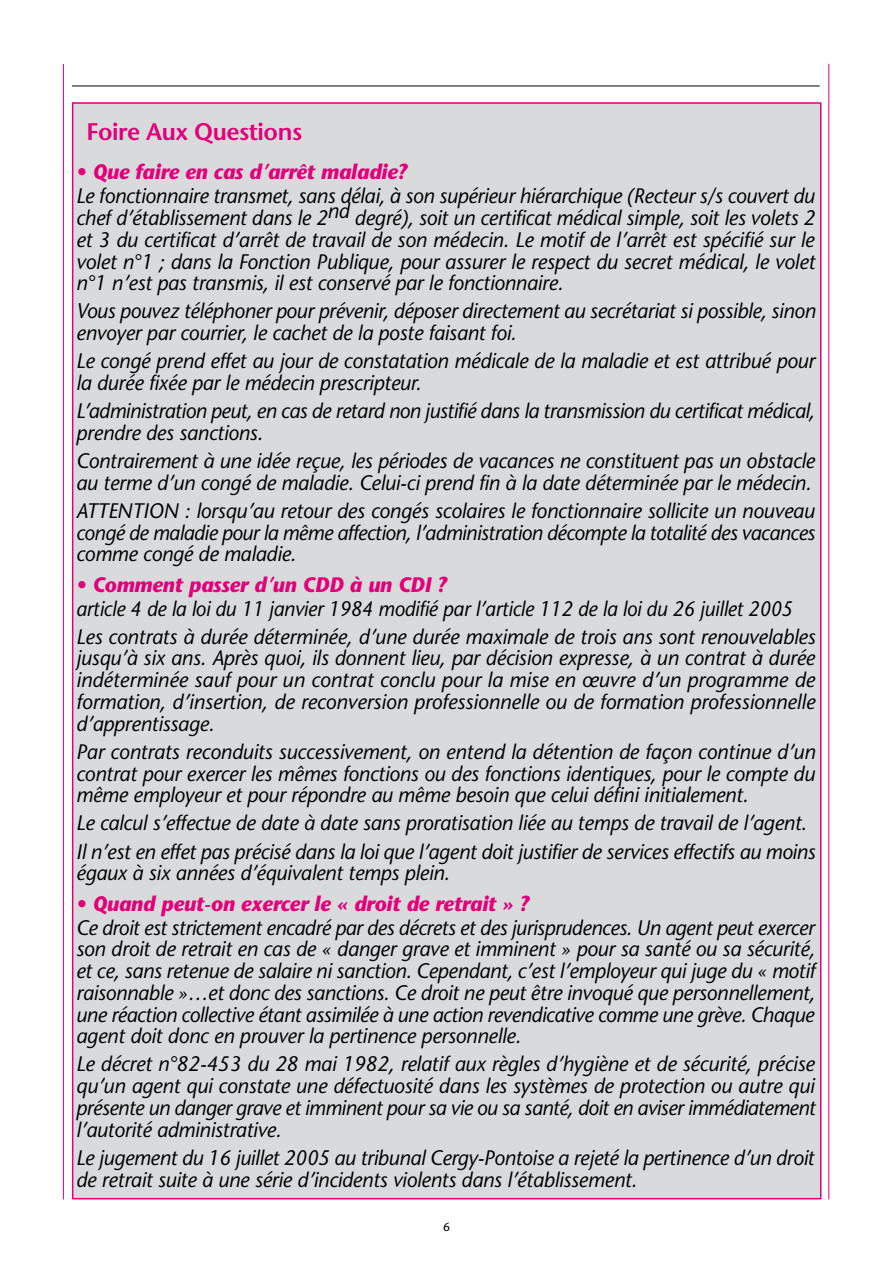
<style>
.page{position:relative;width:893px;height:1263px;background:#fff}
.page>*{position:absolute;margin:0;border:0;box-sizing:border-box;transform-origin:0 0}
.t1{font:600 24px "Stone Sans Std";letter-spacing:-.02em;color:#e2007a}
.t2{font:italic 500 21px/21.8px "Stone Sans Std";letter-spacing:-.01em;color:#000;text-align:justify}
.t3{font:italic 500 21px/21.8px "Stone Sans Std";letter-spacing:-.01em;color:#000;scale:.96 1}
.t4{font:italic 500 21px/28.2px "Stone Sans Std";letter-spacing:-.01em;color:#000;scale:.94 1}
.t5{font:italic 700 21px "Stone Sans Std";letter-spacing:-.01em;color:#e2007a}
.t6{font:500 12px "Stone Sans Std";color:#000}
</style>
<div class="page">
<hr style="left:72px;top:86px;width:748px;height:1px;background:#000">
<hr style="left:63px;top:64px;width:1px;height:1135px;background:#e2007a">
<hr style="left:828px;top:64px;width:1px;height:1135px;background:#e2007a">
<div style="left:72px;top:102px;width:749px;height:1097px;background:#d9dadb;border:2px solid #e2007a"></div>
<p class="t1" style="left:86px;top:117px;width:217px">Foire Aux Questions</p>
<p class="t5" style="left:76px;top:159px;width:332px">• Que faire en cas d’arrêt maladie?</p>
<p class="t2" style="left:76px;top:185px;width:740px">Le fonctionnaire transmet, sans délai, à son supérieur hiérarchique (Recteur s/s couvert du chef d’établissement dans le 2nd degré), soit un certificat médical simple, soit les volets 2 et 3 du certificat d’arrêt de travail de son médecin. Le motif de l’arrêt est spécifié sur le volet n°1 ; dans la Fonction Publique, pour assurer le respect du secret médical, le volet n°1 n’est pas transmis, il est conservé par le fonctionnaire.</p>
<p class="t2" style="left:76px;top:300px;width:741px">Vous pouvez téléphoner pour prévenir, déposer directement au secrétariat si possible, sinon envoyer par courrier, le cachet de la poste faisant foi.</p>
<p class="t2" style="left:76px;top:350px;width:740px">Le congé prend effet au jour de constatation médicale de la maladie et est attribué pour la durée fixée par le médecin prescripteur.</p>
<p class="t3" style="left:76px;top:400px;width:771px">L’administration peut, en cas de retard non justifié dans la transmission du certificat médical, prendre des sanctions.</p>
<p class="t2" style="left:76px;top:450px;width:740px">Contrairement à une idée reçue, les périodes de vacances ne constituent pas un obstacle au terme d’un congé de maladie. Celui-ci prend fin à la date déterminée par le médecin.</p>
<p class="t2" style="left:76px;top:500px;width:740px">ATTENTION : lorsqu’au retour des congés scolaires le fonctionnaire sollicite un nouveau congé de maladie pour la même affection, l’administration décompte la totalité des vacances comme congé de maladie.</p>
<p class="t5" style="left:76px;top:572px;width:372px">• Comment passer d’un CDD à un CDI ?</p>
<p class="t4" style="left:76px;top:594px;width:788px">article 4 de la loi du 11 janvier 1984 modifié par l’article 112 de la loi du 26 juillet 2005<br>Les contrats à durée déterminée, d’une durée maximale de trois ans sont renouvelables</p>
<p class="t2" style="left:76px;top:647px;width:741px">jusqu’à six ans. Après quoi, ils donnent lieu, par décision expresse, à un contrat à durée indéterminée sauf pour un contrat conclu pour la mise en œuvre d’un programme de formation, d’insertion, de reconversion professionnelle ou de formation professionnelle d’apprentissage.</p>
<p class="t2" style="left:76px;top:741px;width:741px">Par contrats reconduits successivement, on entend la détention de façon continue d’un contrat pour exercer les mêmes fonctions ou des fonctions identiques, pour le compte du même employeur et pour répondre au même besoin que celui défini initialement.</p>
<p class="t2" style="left:76px;top:809px;width:741px;line-height:28.2px">Le calcul s’effectue de date à date sans proratisation liée au temps de travail de l’agent.<br>Il n’est en effet pas précisé dans la loi que l’agent doit justifier de services effectifs au moins</p>
<p class="t2" style="left:76px;top:862px;width:375px">égaux à six années d’équivalent temps plein.</p>
<p class="t5" style="left:76px;top:891px;width:454px">• Quand peut-on exercer le « droit de retrait » ?</p>
<p class="t3" style="left:76px;top:916px;width:771px;text-align:justify">Ce droit est strictement encadré par des décrets et des jurisprudences. Un agent peut exercer son droit de retrait en cas de « danger grave et imminent » pour sa santé ou sa sécurité, et ce, sans retenue de salaire ni sanction. Cependant, c’est l’employeur qui juge du « motif raisonnable »…et donc des sanctions. Ce droit ne peut être invoqué que personnellement, une réaction collective étant assimilée à une action revendicative comme une grève. Chaque agent doit donc en prouver la pertinence personnelle.</p>
<p class="t2" style="left:76px;top:1053px;width:741px">Le décret n°82-453 du 28 mai 1982, relatif aux règles d’hygiène et de sécurité, précise qu’un agent qui constate une défectuosité dans les systèmes de protection ou autre qui présente un danger grave et imminent pour sa vie ou sa santé, doit en aviser immédiatement l’autorité administrative.</p>
<p class="t2" style="left:76px;top:1146px;width:740px">Le jugement du 16 juillet 2005 au tribunal Cergy-Pontoise a rejeté la pertinence d’un droit de retrait suite à une série d’incidents violents dans l’établissement.</p>
<p class="t6" style="left:443px;top:1219px;width:8px">6</p>
</div>
